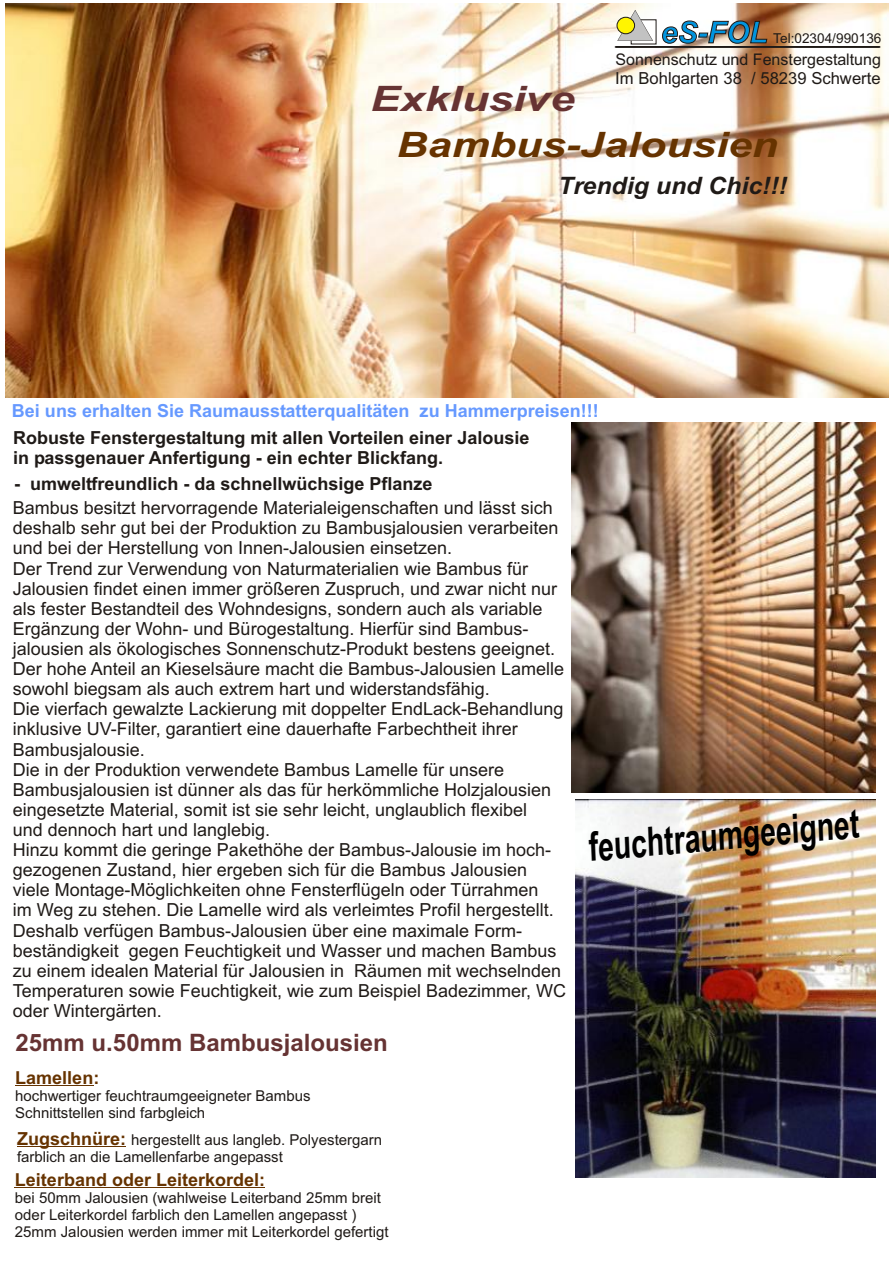
<style>
.page{position:relative;width:894px;height:1263px;background:#fff}
.page>*{position:absolute;margin:0;border:0;box-sizing:border-box;transform-origin:0 0}
.t1{font:700 40.35px "Arial";color:#000;scale:.7 1}
.t2{font:italic 700 35.1px "Arial";color:#630;scale:1.22 1}
.t3{font:italic 700 35.1px "Arial";color:#633;scale:1.26 1}
.t4{font:700 24px "Arial";color:#633}
.t5{font:italic 700 24px "Arial";color:#1f1a17;scale:1.04 1}
.t6{font:18px/20.1px "Arial";color:#1f1a17}
.t7{font:700 18px/20.1px "Arial";color:#1f1a17}
.t8{font:700 18px "Arial";color:#69f}
.t9{font:700 18px "Arial";color:#630}
.t10{font:16.65px "Arial";color:#1f1a17}
.t11{font:16.05px "Arial";color:#1f1a17}
.t12{font:15px/16.8px "Arial";color:#1f1a17}
.t13{font:13.65px "Arial";color:#1f1a17}
.s1{font-weight:700;font-style:italic;font-size:30px}
.s2{font-weight:700;font-size:18px;color:#630}
</style>
<div class="page">
<img style="left:576px;top:799px;width:299px;height:378px">
<img style="left:5px;top:4px;width:883px;height:394px">
<div style="left:631px;top:20px;width:25px;height:24px;background:#fff"></div>
<svg style="left:617px;top:10px;width:36px;height:31px"></svg>
<div style="left:617px;top:17px;width:18px;height:17px;background:#fff500;border:1px solid #1f1a17;border-radius:50%"></div>
<div style="left:615px;top:47px;width:265px;height:1px;border:1px solid #1f1a17"></div>
<hr style="left:15px;top:1085px;width:78px;height:1px;background:#630">
<hr style="left:17px;top:1146px;width:109px;height:1px;background:#630">
<hr style="left:15px;top:1187px;width:250px;height:1px;background:#630">
<img style="left:572px;top:422px;width:304px;height:371px">
<h2 class="t3" style="left:371px;top:85px;width:164px">Exklusive</h2>
<p class="t13" style="left:661px;top:33px;width:222px"><span class="s1">eS-FOL</span> Tel:02304/990136</p>
<p class="t10" style="left:615px;top:72px;width:267px">Im Bohlgarten 38 / 58239 Schwerte</p>
<p class="t11" style="left:616px;top:53px;width:267px">Sonnenschutz und Fenstergestaltung</p>
<h2 class="t2" style="left:397px;top:132px;width:314px">Bambus-Jalousien</h2>
<h3 class="t5" style="left:558px;top:176px;width:222px">Trendig und Chic!!!</h3>
<p class="t8" style="left:12px;top:404px;width:588px">Bei uns erhalten Sie Raumausstatterqualitäten zu Hammerpreisen!!!</p>
<p class="t7" style="left:13px;top:429px;width:518px">Robuste Fenstergestaltung mit allen Vorteilen einer Jalousie in passgenauer Anfertigung - ein echter Blickfang.</p>
<p class="t7" style="left:14px;top:475px;width:420px">- umweltfreundlich - da schnellwüchsige Pflanze</p>
<p class="t6" style="left:13px;top:500px;width:555px">Bambus besitzt hervorragende Materialeigenschaften und lässt sich deshalb sehr gut bei der Produktion zu Bambusjalousien verarbeiten und bei der Herstellung von Innen-Jalousien einsetzen.<br>Der Trend zur Verwendung von Naturmaterialien wie Bambus für Jalousien findet einen immer größeren Zuspruch, und zwar nicht nur als fester Bestandteil des Wohndesigns, sondern auch als variable Ergänzung der Wohn- und Bürogestaltung. Hierfür sind Bambus&shy;jalousien als ökologisches Sonnenschutz-Produkt bestens geeignet.<br>Der hohe Anteil an Kieselsäure macht die Bambus-Jalousien Lamelle sowohl biegsam als auch extrem hart und widerstandsfähig.<br>Die vierfach gewalzte Lackierung mit doppelter EndLack-Behandlung inklusive UV-Filter, garantiert eine dauerhafte Farbechtheit ihrer Bambusjalousie.<br>Die in der Produktion verwendete Bambus Lamelle für unsere Bambusjalousien ist dünner als das für herkömmliche Holzjalousien eingesetzte Material, somit ist sie sehr leicht, unglaublich flexibel<br>und dennoch hart und langlebig.<br>Hinzu kommt die geringe Pakethöhe der Bambus-Jalousie im hoch&shy;gezogenen Zustand, hier ergeben sich für die Bambus Jalousien viele Montage-Möglichkeiten ohne Fensterflügeln oder Türrahmen<br>im Weg zu stehen. Die Lamelle wird als verleimtes Profil hergestellt.<br>Deshalb verfügen Bambus-Jalousien über eine maximale Form&shy;beständigkeit gegen Feuchtigkeit und Wasser und machen Bambus zu einem idealen Material für Jalousien in Räumen mit wechselnden Temperaturen sowie Feuchtigkeit, wie zum Beispiel Badezimmer, WC oder Wintergärten.</p>
<h3 class="t4" style="left:16px;top:1034px;width:374px">25mm u.50mm Bambusjalousien</h3>
<p class="t9" style="left:15px;top:1071px;width:86px">Lamellen:</p>
<p class="t12" style="left:15px;top:1089px;width:297px">hochwertiger feuchtraumgeeigneter Bambus<br>Schnittstellen sind farbgleich</p>
<p class="t12" style="left:17px;top:1132px;width:367px;line-height:17.4px"><span class="s2">Zugschnüre:</span> hergestellt aus langleb. Polyestergarn farblich an die Lamellenfarbe angepasst</p>
<p class="t9" style="left:15px;top:1173px;width:252px">Leiterband oder Leiterkordel:</p>
<p class="t12" style="left:15px;top:1191px;width:375px">bei 50mm Jalousien (wahlweise Leiterband 25mm breit oder Leiterkordel farblich den Lamellen angepasst )<br>25mm Jalousien werden immer mit Leiterkordel gefertigt</p>
<h1 class="t1" style="left:587px;top:832px;width:389px;rotate:-5deg">f ch rau ge ig et</h1>
<h1 class="t1" style="left:596px;top:831px;width:340px;rotate:-5deg">eut men</h1>
</div>
